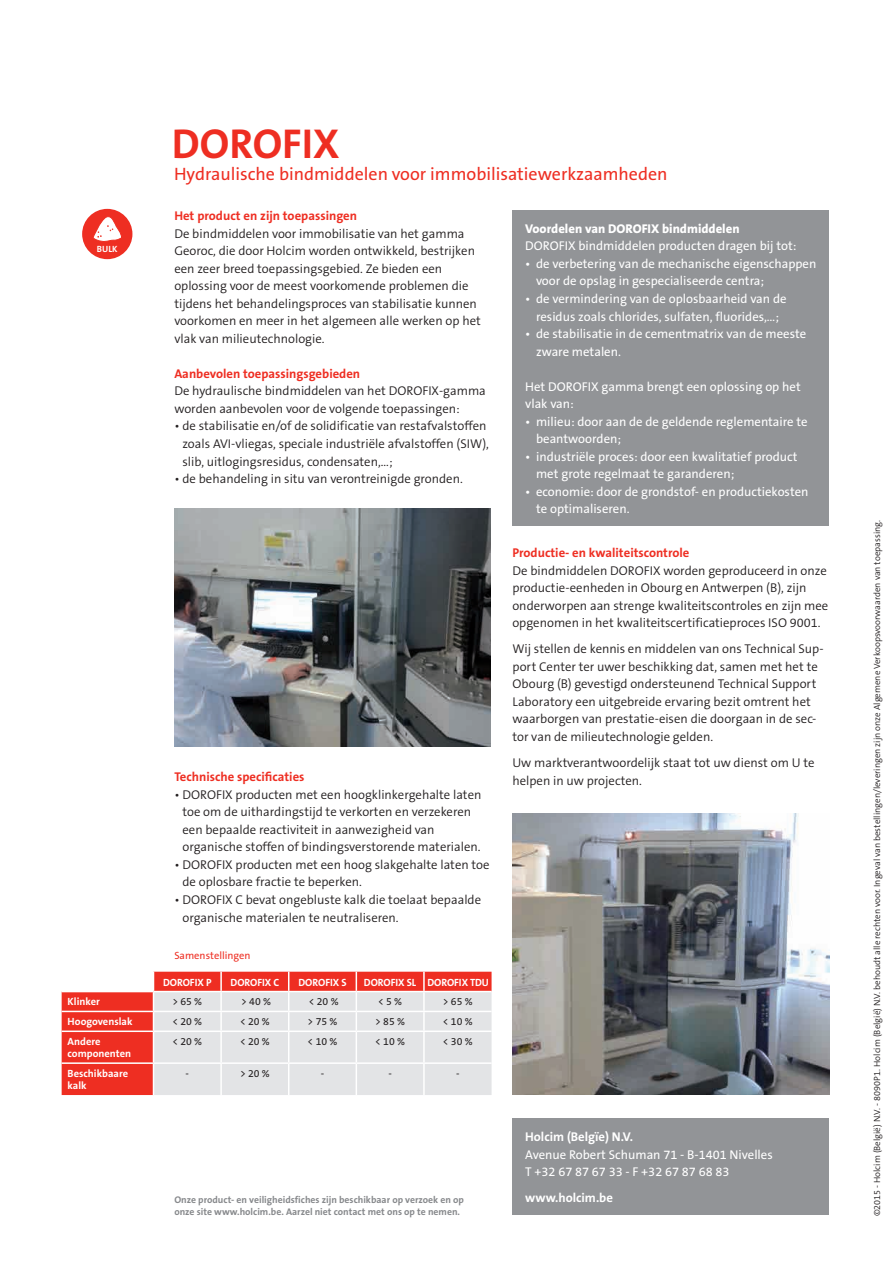
<style>
.page{position:relative;width:893px;height:1263px;background:#fff}
.page>*{position:absolute;margin:0;border:0;box-sizing:border-box;transform-origin:0 0}
.t1{font:700 42px "The Sans B7";color:#ee2e22}
.t2{font:18px "The Sans B5 Plain";color:#ee2e22}
.texte_courant{font:300 12.75px/17.5px "The Sans B4";color:#231f20}
.intertitre1{font:12.75px/17.5px "The Sans B5 Plain";color:#fff}
.intertitre1-2{font:300 12.75px/17.5px "The Sans B4";color:#231f20}
.texte_points{font:300 12.75px/17.5px "The Sans B4";color:#231f20}
.intertitre1-3{font:700 12.75px "The Sans B7";color:#ee2e22}
.intertitre1-4{font:800 12.75px "The Sans B8";color:#fff}
.intertitre1-5{font:700 12.75px "The Sans B7";color:#fff}
.texte_courant-2{font:700 12.75px "The Sans B7";color:#ee2e22}
.tblo_titre{font:700 10.5px/12px "The Sans B7";letter-spacing:-.005em;color:#fff}
.tblo_txt{font:10.5px "The Sans B5 Plain";color:#231f20}
.intertitre1-6{font:10.5px "The Sans B5 Plain";color:#ee2e22}
.intertitre1-7{font:700 9.75px/11.7px "The Sans B7";color:#87898c}
.texte_courant-3{font:300 9px "The Sans B4";color:#231f20}
.t3{font:700 9px "The Sans B7";color:#fff}
</style>
<div class="page">
<div style="left:512px;top:210px;width:317px;height:316px;background:#929497"></div>
<div style="left:62px;top:992px;width:91px;height:103px;background:#ee2e22"></div>
<hr style="left:62px;top:1011px;width:91px;height:1px;background:#fff">
<hr style="left:62px;top:1030px;width:91px;height:2px;background:#fff">
<hr style="left:62px;top:1062px;width:91px;height:2px;background:#fff">
<svg style="left:153px;top:972px;width:339px;height:123px;background:#e6caca"></svg>
<hr style="left:356px;top:1032px;width:1px;height:30px;background:#fff">
<hr style="left:423px;top:1032px;width:2px;height:30px;background:#fff">
<hr style="left:356px;top:1064px;width:1px;height:31px;background:#fff">
<hr style="left:423px;top:1064px;width:2px;height:31px;background:#fff">
<img style="left:174px;top:509px;width:317px;height:237px">
<div style="left:512px;top:1119px;width:317px;height:96px;background:#929497"></div>
<img style="left:512px;top:813px;width:317px;height:281px">
<div style="left:82px;top:209px;width:50px;height:50px;background:#ee2e22;border-radius:50%"></div>
<svg style="left:93px;top:216px;width:29px;height:44px"></svg>
<p class="t3" style="left:97px;top:244px;width:22px">BULK</p>
<p class="t1" style="left:172px;top:121px;width:169px">DOROFIX</p>
<p class="t2" style="left:174px;top:165px;width:495px">Hydraulische bindmiddelen voor immobilisatiewerkzaamheden</p>
<p class="intertitre1-3" style="left:174px;top:209px;width:184px">Het product en zijn toepassingen</p>
<p class="texte_courant" style="left:174px;top:225px;width:308px">De bindmiddelen voor immobilisatie van het gamma Georoc, die door Holcim worden ontwikkeld, bestrijken een zeer breed toepassingsgebied. Ze bieden een oplossing voor de meest voorkomende problemen die tijdens het behandelingsproces van stabilisatie kunnen voorkomen en meer in het algemeen alle werken op het vlak van milieutechnologie.</p>
<p class="intertitre1-3" style="left:174px;top:367px;width:187px">Aanbevolen toepassingsgebieden</p>
<p class="intertitre1-2" style="left:174px;top:383px;width:313px">De hydraulische bindmiddelen van het DOROFIX-gamma worden aanbevolen voor de volgende toepassingen:</p>
<p class="texte_points" style="left:182px;top:418px;width:308px;text-indent:-8px">• de stabilisatie en/of de solidificatie van restafvalstoffen zoals AVI-vliegas, speciale industriële afvalstoffen (SIW), slib, uitlogingsresidus, condensaten,…;</p>
<p class="texte_points" style="left:174px;top:470px;width:290px">• de behandeling in situ van verontreinigde gronden.</p>
<p class="intertitre1-4" style="left:525px;top:222px;width:216px">Voordelen van DOROFIX bindmiddelen</p>
<p class="intertitre1" style="left:525px;top:238px;width:273px">DOROFIX bindmiddelen producten dragen bij tot:</p>
<p class="intertitre1" style="left:536px;top:255px;width:282px;text-indent:-11px">• de verbetering van de mechanische eigenschappen voor de opslag in gespecialiseerde centra;</p>
<p class="intertitre1" style="left:525px;top:290px;width:263px;text-align:center">• de vermindering van de oplosbaarheid van de residus zoals chlorides, sulfaten, fluorides,…;</p>
<p class="intertitre1" style="left:536px;top:325px;width:272px;text-indent:-11px">• de stabilisatie in de cementmatrix van de meeste zware metalen.</p>
<p class="intertitre1" style="left:525px;top:378px;width:277px">Het DOROFIX gamma brengt een oplossing op het vlak van:</p>
<p class="intertitre1" style="left:536px;top:413px;width:273px;text-indent:-11px">• milieu: door aan de de geldende reglementaire te beantwoorden;</p>
<p class="intertitre1" style="left:536px;top:448px;width:263px;text-indent:-11px">• industriële proces: door een kwalitatief product met grote regelmaat te garanderen;</p>
<p class="intertitre1" style="left:536px;top:483px;width:274px;text-indent:-11px">• economie: door de grondstof- en productiekosten te optimaliseren.</p>
<p class="texte_courant-2" style="left:512px;top:546px;width:179px">Productie- en kwaliteitscontrole</p>
<p class="texte_courant" style="left:512px;top:562px;width:317px">De bindmiddelen DOROFIX worden geproduceerd in onze productie-eenheden in Obourg en Antwerpen (B), zijn onderworpen aan strenge kwaliteitscontroles en zijn mee opgenomen in het kwaliteitscertificatieproces ISO 9001.</p>
<p class="intertitre1-2" style="left:512px;top:641px;width:313px">Wij stellen de kennis en middelen van ons Technical Sup&shy;port Center ter uwer beschikking dat, samen met het te Obourg (B) gevestigd ondersteunend Technical Support Laboratory een uitgebreide ervaring bezit omtrent het waarborgen van prestatie-eisen die doorgaan in de sec&shy;tor van de milieutechnologie gelden.</p>
<p class="texte_courant" style="left:512px;top:754px;width:304px">Uw marktverantwoordelijk staat tot uw dienst om U te helpen in uw projecten.</p>
<p class="intertitre1-3" style="left:174px;top:770px;width:132px">Technische specificaties</p>
<p class="texte_courant" style="left:182px;top:786px;width:300px;text-indent:-8px">• DOROFIX producten met een hoogklinkergehalte laten toe om de uithardingstijd te verkorten en verzekeren een bepaalde reactiviteit in aanwezigheid van organische stoffen of bindingsverstorende materialen.</p>
<p class="texte_courant" style="left:182px;top:856px;width:309px;text-indent:-8px">• DOROFIX producten met een hoog slakgehalte laten toe de oplosbare fractie te beperken.</p>
<p class="texte_courant" style="left:182px;top:891px;width:300px;text-indent:-8px">• DOROFIX C bevat ongebluste kalk die toelaat bepaalde organische materialen te neutraliseren.</p>
<p class="intertitre1-6" style="left:174px;top:949px;width:78px">Samenstellingen</p>
<p class="tblo_titre" style="left:163px;top:976px;width:50px">DOROFIX P</p>
<p class="tblo_titre" style="left:231px;top:976px;width:50px">DOROFIX C</p>
<p class="tblo_titre" style="left:298px;top:976px;width:50px">DOROFIX S</p>
<p class="tblo_titre" style="left:364px;top:976px;width:54px">DOROFIX SL</p>
<p class="tblo_titre" style="left:427px;top:976px;width:63px">DOROFIX TDU</p>
<p class="tblo_titre" style="left:68px;top:996px;width:34px">Klinker</p>
<p class="tblo_txt" style="left:172px;top:996px;width:31px">&gt; 65 %</p>
<p class="tblo_txt" style="left:241px;top:996px;width:31px">&gt; 40 %</p>
<p class="tblo_txt" style="left:309px;top:996px;width:31px">&lt; 20 %</p>
<p class="tblo_txt" style="left:378px;top:996px;width:26px">&lt; 5 %</p>
<p class="tblo_txt" style="left:443px;top:996px;width:31px">&gt; 65 %</p>
<p class="tblo_titre" style="left:68px;top:1016px;width:66px">Hoogovenslak</p>
<p class="tblo_txt" style="left:172px;top:1016px;width:31px">&lt; 20 %</p>
<p class="tblo_txt" style="left:240px;top:1016px;width:31px">&lt; 20 %</p>
<p class="tblo_txt" style="left:308px;top:1016px;width:31px">&gt; 75 %</p>
<p class="tblo_txt" style="left:375px;top:1016px;width:31px">&gt; 85 %</p>
<p class="tblo_txt" style="left:443px;top:1016px;width:31px">&lt; 10 %</p>
<p class="tblo_titre" style="left:68px;top:1036px;width:65px">Andere componenten</p>
<p class="tblo_txt" style="left:172px;top:1036px;width:31px">&lt; 20 %</p>
<p class="tblo_txt" style="left:240px;top:1036px;width:31px">&lt; 20 %</p>
<p class="tblo_txt" style="left:308px;top:1036px;width:31px">&lt; 10 %</p>
<p class="tblo_txt" style="left:375px;top:1036px;width:31px">&lt; 10 %</p>
<p class="tblo_txt" style="left:443px;top:1036px;width:31px">&lt; 30 %</p>
<p class="tblo_titre" style="left:68px;top:1068px;width:62px">Beschikbaare kalk</p>
<p class="tblo_txt" style="left:186px;top:1068px;width:5px">-</p>
<p class="tblo_txt" style="left:240px;top:1068px;width:31px">&gt; 20 %</p>
<p class="tblo_txt" style="left:321px;top:1068px;width:5px">-</p>
<p class="tblo_txt" style="left:388px;top:1068px;width:5px">-</p>
<p class="tblo_txt" style="left:456px;top:1068px;width:5px">-</p>
<p class="intertitre1-7" style="left:174px;top:1194px;width:291px">Onze product- en veiligheidsfiches zijn beschikbaar op verzoek en op onze site www.holcim.be. Aarzel niet contact met ons op te nemen.</p>
<p class="intertitre1-5" style="left:525px;top:1130px;width:109px">Holcim (Belgïe) N.V.</p>
<p class="intertitre1" style="left:525px;top:1146px;width:249px">Avenue Robert Schuman 71 - B-1401 Nivelles<br>T +32 67 87 67 33 - F +32 67 87 68 83</p>
<p class="intertitre1-5" style="left:525px;top:1191px;width:89px">www.holcim.be</p>
<p class="texte_courant-3" style="left:872px;top:1216px;width:698px;rotate:-90deg">©2015 - Holcim (België) N.V. - 8090P1. Holcim (België) N.V. behoudt alle rechten voor. Ingeval van bestellingen/leveringen zijn onze Algemene Verkoopsvoorwaarden van toepassing.</p>
</div>
